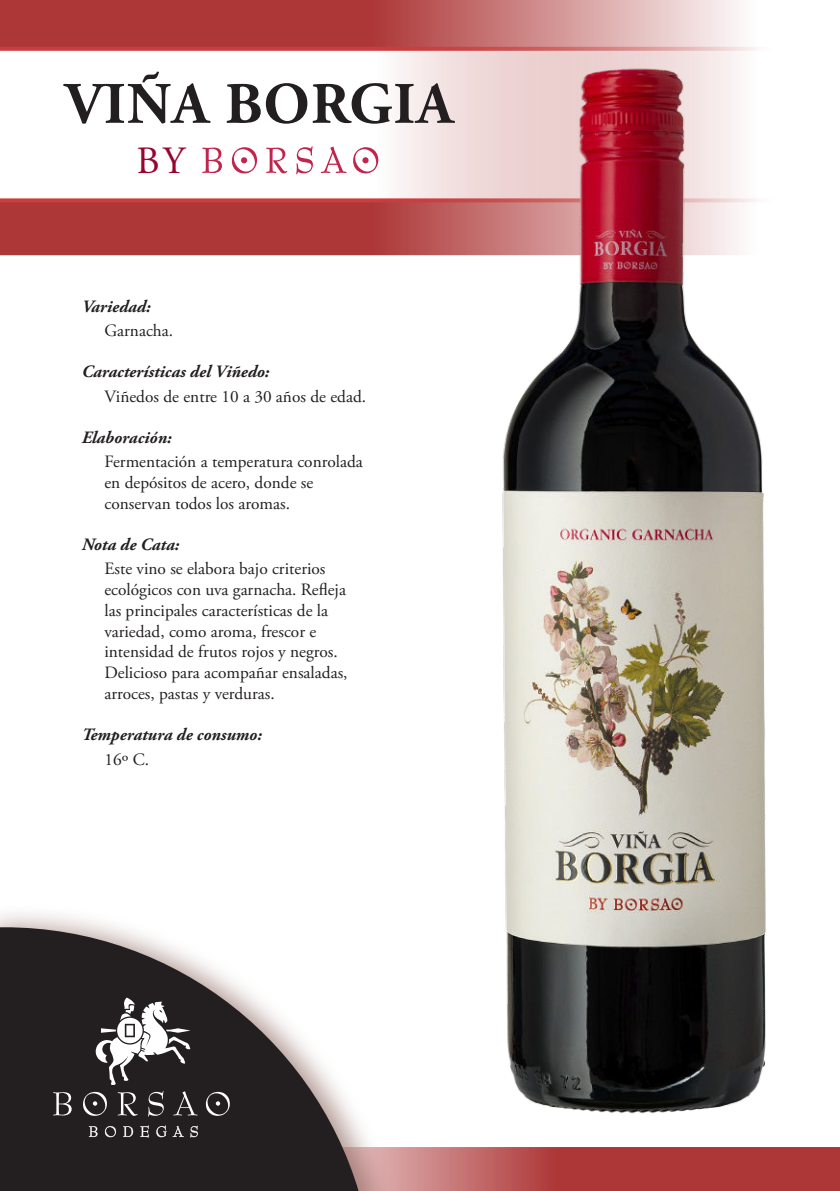
<style>
.page{position:relative;width:840px;height:1191px;background:#fff}
.page>*{position:absolute;margin:0;border:0;box-sizing:border-box;transform-origin:0 0}
.t1{font:700 58.6px "Adobe Garamond Pro";letter-spacing:.02em;color:#231f20}
.t2{font:38.6px "Adobe Garamond Pro";color:#99042e}
.t3{font:17.2px/20.8px "Adobe Garamond Pro";color:#231f20}
.t4{font:italic 700 17.2px "Adobe Garamond Pro";color:#231f20}
</style>
<div class="page">
<svg style="left:397px;top:1147px;width:442px;height:44px;background:#b44949"></svg>
<svg style="left:0;top:0;width:744px;height:255px;background:#b95454"></svg>
<svg style="left:0;top:47px;width:756px;height:155px"></svg>
<img style="left:467px;top:53px;width:299px;height:1061px">
<svg style="left:202px;top:146px;width:176px;height:28px"></svg>
<div style="left:0;top:903px;width:397px;height:288px;background:#7f564c;opacity:.62"></div>
<svg style="left:0;top:927px;width:363px;height:264px;fill:#231f20"></svg>
<svg style="left:53px;top:1092px;width:19px;height:23px"></svg>
<svg style="left:118px;top:1092px;width:19px;height:23px"></svg>
<svg style="left:148px;top:1091px;width:16px;height:25px"></svg>
<svg style="left:173px;top:1091px;width:24px;height:24px"></svg>
<svg style="left:95px;top:997px;width:95px;height:88px"></svg>
<svg style="left:206px;top:1091px;width:24px;height:24px"></svg>
<svg style="left:83px;top:1091px;width:24px;height:24px"></svg>
<svg style="left:89px;top:1126px;width:8px;height:11px"></svg>
<svg style="left:105px;top:1126px;width:11px;height:11px"></svg>
<svg style="left:123px;top:1126px;width:10px;height:11px"></svg>
<svg style="left:140px;top:1125px;width:9px;height:12px"></svg>
<svg style="left:156px;top:1125px;width:28px;height:12px"></svg>
<svg style="left:190px;top:1125px;width:8px;height:12px"></svg>
<h1 class="t1" style="left:65px;top:68px;width:389px">VIÑA BORGIA</h1>
<h2 class="t2" style="left:136px;top:145px;width:50px">BY</h2>
<p class="t4" style="left:82px;top:299px;width:70px">Variedad:</p>
<p class="t3" style="left:104px;top:322px;width:70px">Garnacha.</p>
<p class="t4" style="left:82px;top:365px;width:189px">Características del Viñedo:</p>
<p class="t3" style="left:104px;top:387px;width:263px">Viñedos de entre 10 a 30 años de edad.</p>
<p class="t4" style="left:82px;top:431px;width:91px">Elaboración:</p>
<p class="t3" style="left:104px;top:453px;width:260px">Fermentación a temperatura conrolada en depósitos de acero, donde se conservan todos los aromas.</p>
<p class="t4" style="left:82px;top:538px;width:99px">Nota de Cata:</p>
<p class="t3" style="left:104px;top:560px;width:244px">Este vino se elabora bajo criterios ecológicos con uva garnacha. Refleja las principales características de la variedad, como aroma, frescor e intensidad de frutos rojos y negros.<br>Delicioso para acompañar ensaladas, arroces, pastas y verduras.</p>
<p class="t4" style="left:82px;top:728px;width:181px">Temperatura de consumo:</p>
<p class="t3" style="left:104px;top:750px;width:46px">16º C.</p>
</div>
